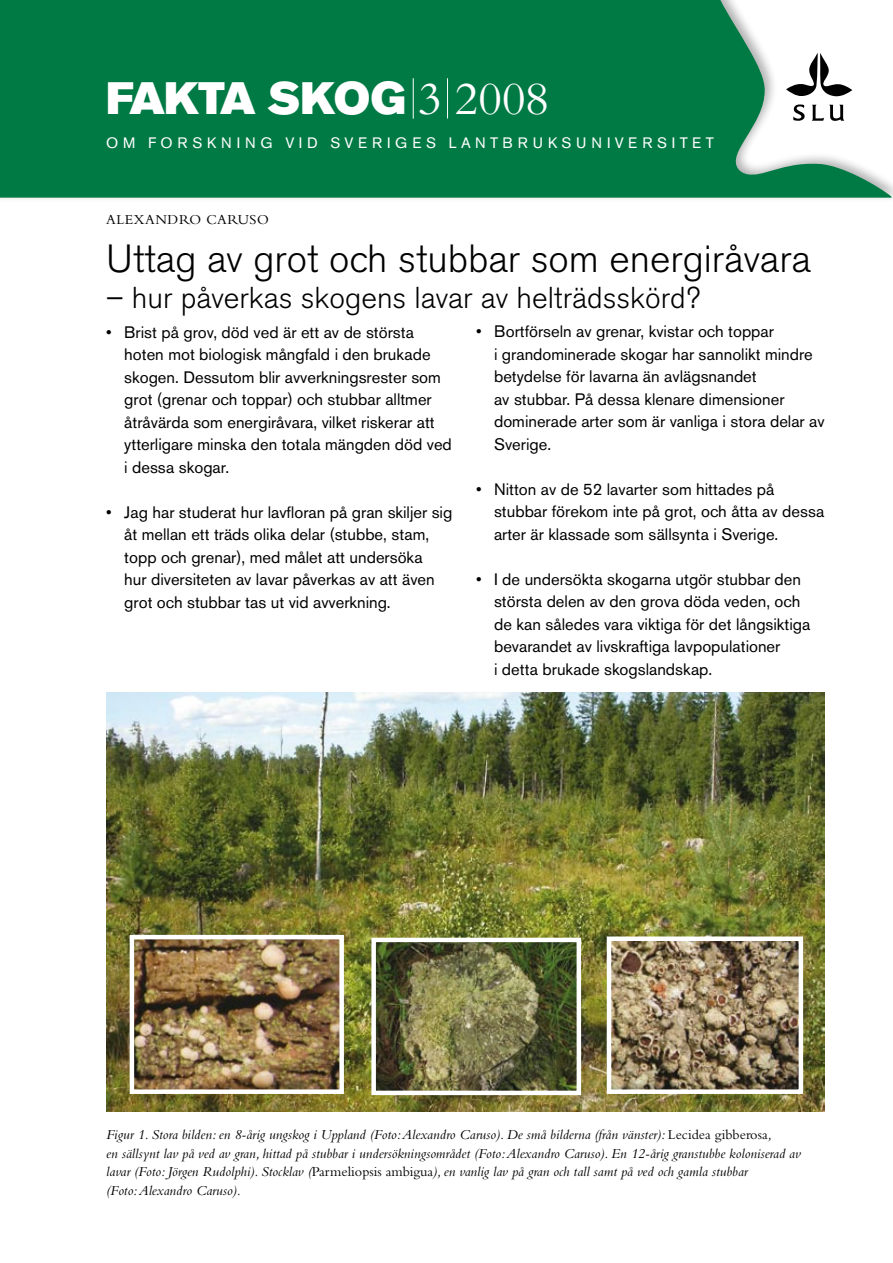
<style>
.page{position:relative;width:893px;height:1263px;background:#fff}
.page>*{position:absolute;margin:0;border:0;box-sizing:border-box;transform-origin:0 0}
.t1{font:45px "Akzidenz Grotesk BE Super";letter-spacing:-.025em;color:#fff}
.t2{font:300 39px "Akzidenz Grotesk BE";color:#000}
.t3{font:300 30px "Akzidenz Grotesk BE";color:#000}
.t4{font:16.5px/22.5px "Akzidenz Grotesk BE";color:#000}
.t5{font:15px "Akzidenz Grotesk BE";letter-spacing:.31em;color:#fff}
.t6{font:italic 14.25px/18.8px "Bembo";color:#000}
.t7{font:14.25px "Bembo";letter-spacing:.04em;color:#000}
.s1{font-family:"Bembo";font-size:48px}
.s2{font-style:normal}
</style>
<div class="page">
<img style="left:106px;top:692px;width:719px;height:420px">
<div style="left:0;top:0;width:893px;height:203px;background:#fafafa"></div>
<svg style="left:0;top:0;width:891px;height:198px;background:#1f895b"></svg>
<svg style="left:786px;top:53px;width:66px;height:43px"></svg>
<svg style="left:793px;top:104px;width:12px;height:17px"></svg>
<svg style="left:812px;top:105px;width:32px;height:16px"></svg>
<hr style="left:447px;top:78px;width:1px;height:40px;background:#fff">
<hr style="left:413px;top:78px;width:1px;height:41px;background:#fff">
<img style="left:135px;top:940px;width:204px;height:149px">
<div style="left:130px;top:935px;width:214px;height:159px;border:4px solid #fff"></div>
<img style="left:376px;top:943px;width:200px;height:147px">
<div style="left:371px;top:938px;width:210px;height:157px;border:4px solid #fff"></div>
<img style="left:612px;top:941px;width:186px;height:148px">
<div style="left:607px;top:936px;width:196px;height:158px;border:4px solid #fff"></div>
<h1 class="t1" style="left:106px;top:72px;width:444px">FAKTA SKOG <span class="s1">3 2008</span></h1>
<p class="t5" style="left:106px;top:133px;width:609px">OM FORSKNING VID SVERIGES LANTBRUKSUNIVERSITET</p>
<p class="t7" style="left:106px;top:211px;width:164px">ALEXANDRO CARUSO</p>
<h2 class="t2" style="left:106px;top:236px;width:706px">Uttag av grot och stubbar som energiråvara</h2>
<h3 class="t3" style="left:106px;top:280px;width:595px">– hur påverkas skogens lavar av helträdsskörd?</h3>
<p class="t4" style="left:494px;top:320px;width:332px;text-indent:-18px">• Bortförseln av grenar, kvistar och toppar<br>i grandominerade skogar har sannolikt mindre betydelse för lavarna än avlägsnandet<br>av stubbar. På dessa klenare dimensioner dominerade arter som är vanliga i stora delar av Sverige.</p>
<p class="t4" style="left:494px;top:478px;width:332px;text-indent:-18px">• Nitton av de 52 lavarter som hittades på stubbar förekom inte på grot, och åtta av dessa arter är klassade som sällsynta i Sverige.</p>
<p class="t4" style="left:494px;top:568px;width:318px;text-indent:-18px">• I de undersökta skogarna utgör stubbar den största delen av den grova döda veden, och de kan således vara viktiga för det långsiktiga bevarandet av livskraftiga lavpopulationer<br>i detta brukade skogslandskap.</p>
<p class="t4" style="left:124px;top:321px;width:329px;text-indent:-18px">• Brist på grov, död ved är ett av de största hoten mot biologisk mångfald i den brukade skogen. Dessutom blir avverkningsrester som grot (grenar och toppar) och stubbar alltmer åtråvärda som energiråvara, vilket riskerar att ytterligare minska den totala mängden död ved i dessa skogar.</p>
<p class="t4" style="left:124px;top:501px;width:329px;text-indent:-18px">• Jag har studerat hur lavfloran på gran skiljer sig åt mellan ett träds olika delar (stubbe, stam, topp och grenar), med målet att undersöka<br>hur diversiteten av lavar påverkas av att även grot och stubbar tas ut vid avverkning.</p>
<p class="t6" style="left:106px;top:1125px;width:696px">Figur 1. Stora bilden: en 8-årig ungskog i Uppland (Foto: Alexandro Caruso). De små bilderna (från vänster): <span class="s2">Lecidea gibberosa</span>,<br>en sällsynt lav på ved av gran, hittad på stubbar i undersökningsområdet (Foto: Alexandro Caruso). En 12-årig granstubbe koloniserad av lavar (Foto: Jörgen Rudolphi). Stocklav (<span class="s2">Parmeliopsis ambigua</span>), en vanlig lav på gran och tall samt på ved och gamla stubbar<br>(Foto: Alexandro Caruso).</p>
</div>
